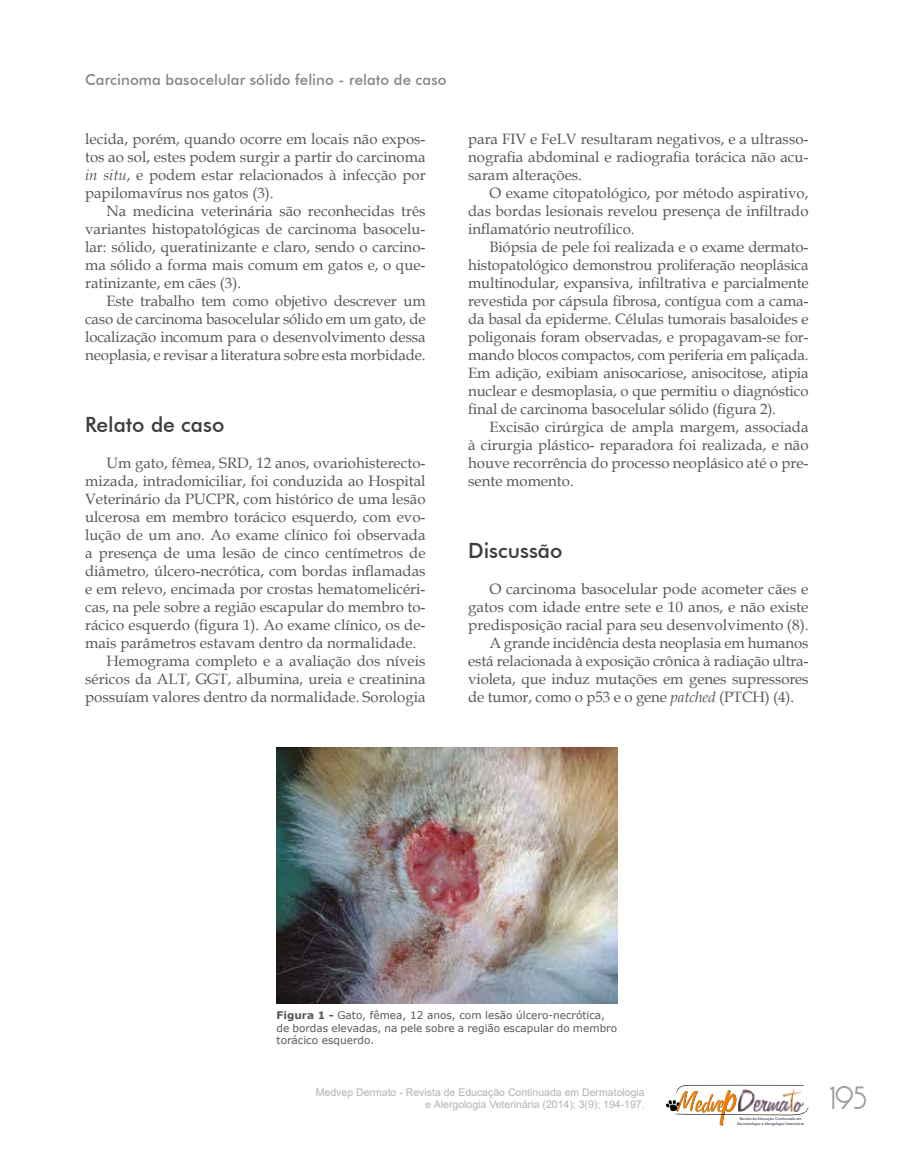
<style>
.page{position:relative;width:915px;height:1170px;background:#fff}
.page>*{position:absolute;margin:0;border:0;box-sizing:border-box;transform-origin:0 0}
.t1{font:30px "Andes";color:#9d9d9c}
.t2{font:500 21px "Futura BT";color:#3c3c3b}
.t3{font:15px/18px "Book Antiqua";color:#575756;text-align:justify}
.t4{font:500 15px "Futura BT";letter-spacing:.005em;color:#878787}
.t5{font:10.5px/12.6px "Verdana";color:#575756}
.t6{font:10.5px/12.6px "Arial";color:#b3b2b2;text-align:right}
.t7{font:500 3.75px/4.5px "Futura BT";color:#4a3654;text-align:center}
.s1{font-style:italic}
.s2{font-weight:700}
</style>
<div class="page">
<svg style="left:665px;top:1084px;width:143px;height:41px"></svg>
<img style="left:737px;top:1087px;width:69px;height:24px">
<img style="left:276px;top:747px;width:341px;height:256px">
<p class="t4" style="left:85px;top:70px;width:363px">Carcinoma basocelular sólido felino - relato de caso</p>
<p class="t3" style="left:85px;top:130px;width:342px">lecida, porém, quando ocorre em locais não expos&shy;tos ao sol, estes podem surgir a partir do carcinoma <span class="s1">in situ</span>, e podem estar relacionados à infecção por papilomavírus nos gatos (3).</p>
<p class="t3" style="left:85px;top:202px;width:342px;text-indent:21px">Na medicina veterinária são reconhecidas três variantes histopatológicas de carcinoma basocelu&shy;lar: sólido, queratinizante e claro, sendo o carcino&shy;ma sólido a forma mais comum em gatos e, o que&shy;ratinizante, em cães (3).</p>
<p class="t3" style="left:85px;top:292px;width:342px;text-indent:21px">Este trabalho tem como objetivo descrever um caso de carcinoma basocelular sólido em um gato, de localização incomum para o desenvolvimento dessa neoplasia, e revisar a literatura sobre esta morbidade.</p>
<h2 class="t2" style="left:85px;top:412px;width:141px">Relato de caso</h2>
<p class="t3" style="left:106px;top:454px;width:320px">Um gato, fêmea, SRD, 12 anos, ovariohisterecto-</p>
<p class="t3" style="left:85px;top:472px;width:342px">mizada, intradomiciliar, foi conduzida ao Hospital</p>
<p class="t3" style="left:85px;top:490px;width:342px">Veterinário da PUCPR, com histórico de uma lesão</p>
<p class="t3" style="left:85px;top:508px;width:342px">ulcerosa em membro torácico esquerdo, com evo-</p>
<p class="t3" style="left:85px;top:526px;width:342px">lução de um ano. Ao exame clínico foi observada</p>
<p class="t3" style="left:85px;top:544px;width:342px">a presença de uma lesão de cinco centímetros de</p>
<p class="t3" style="left:85px;top:562px;width:342px">diâmetro, úlcero-necrótica, com bordas inflamadas</p>
<p class="t3" style="left:85px;top:580px;width:342px">e em relevo, encimada por crostas hematomelicéri-</p>
<p class="t3" style="left:85px;top:598px;width:342px">cas, na pele sobre a região escapular do membro to-</p>
<p class="t3" style="left:85px;top:616px;width:342px">rácico esquerdo (figura 1). Ao exame clínico, os de-</p>
<p class="t3" style="left:85px;top:634px;width:332px">mais parâmetros estavam dentro da normalidade.</p>
<p class="t3" style="left:106px;top:652px;width:320px">Hemograma completo e a avaliação dos níveis</p>
<p class="t3" style="left:85px;top:670px;width:342px">séricos da ALT, GGT, albumina, ureia e creatinina</p>
<p class="t3" style="left:85px;top:688px;width:342px">possuíam valores dentro da normalidade. Sorologia</p>
<p class="t3" style="left:468px;top:130px;width:342px">para FIV e FeLV resultaram negativos, e a ultrasso&shy;nografia abdominal e radiografia torácica não acu&shy;saram alterações.</p>
<p class="t3" style="left:468px;top:184px;width:342px;text-indent:21px">O exame citopatológico, por método aspirativo, das bordas lesionais revelou presença de infiltrado inflamatório neutrofílico.</p>
<p class="t3" style="left:468px;top:238px;width:342px;text-indent:21px">Biópsia de pele foi realizada e o exame dermato&shy;histopatológico demonstrou proliferação neoplásica multinodular, expansiva, infiltrativa e parcialmente revestida por cápsula fibrosa, contígua com a cama&shy;da basal da epiderme. Células tumorais basaloides e poligonais foram observadas, e propagavam-se for&shy;mando blocos compactos, com periferia em paliçada.<br>Em adição, exibiam anisocariose, anisocitose, atipia nuclear e desmoplasia, o que permitiu o diagnóstico final de carcinoma basocelular sólido (figura 2).</p>
<p class="t3" style="left:468px;top:418px;width:342px;text-indent:21px">Excisão cirúrgica de ampla margem, associada à cirurgia plástico- reparadora foi realizada, e não houve recorrência do processo neoplásico até o pre&shy;sente momento.</p>
<h2 class="t2" style="left:468px;top:538px;width:96px">Discussão</h2>
<p class="t3" style="left:489px;top:580px;width:320px">O carcinoma basocelular pode acometer cães e</p>
<p class="t3" style="left:468px;top:598px;width:342px">gatos com idade entre sete e 10 anos, e não existe</p>
<p class="t3" style="left:468px;top:616px;width:342px">predisposição racial para seu desenvolvimento (8).</p>
<p class="t3" style="left:489px;top:634px;width:320px">A grande incidência desta neoplasia em humanos</p>
<p class="t3" style="left:468px;top:652px;width:342px">está relacionada à exposição crônica à radiação ultra-</p>
<p class="t3" style="left:468px;top:670px;width:342px">violeta, que induz mutações em genes supressores</p>
<p class="t3" style="left:468px;top:688px;width:327px">de tumor, como o p53 e o gene <span class="s1">patched</span> (PTCH) (4).</p>
<p class="t5" style="left:276px;top:1008px;width:342px"><span class="s2">Figura 1 -</span> Gato, fêmea, 12 anos, com lesão úlcero-necrótica, de bordas elevadas, na pele sobre a região escapular do membro torácico esquerdo.</p>
<p class="t6" style="left:316px;top:1085px;width:330px">Medvep Dermato - Revista de Educação Continuada em Dermatologia e Alergologia Veterinária (2014); 3(9); 194-197.</p>
<p class="t7" style="left:737px;top:1116px;width:68px">Revista de Educação Continuada em<br>Dermatologia e Alergologia Veterinária</p>
<h1 class="t1" style="left:829px;top:1084px;width:38px">195</h1>
</div>
